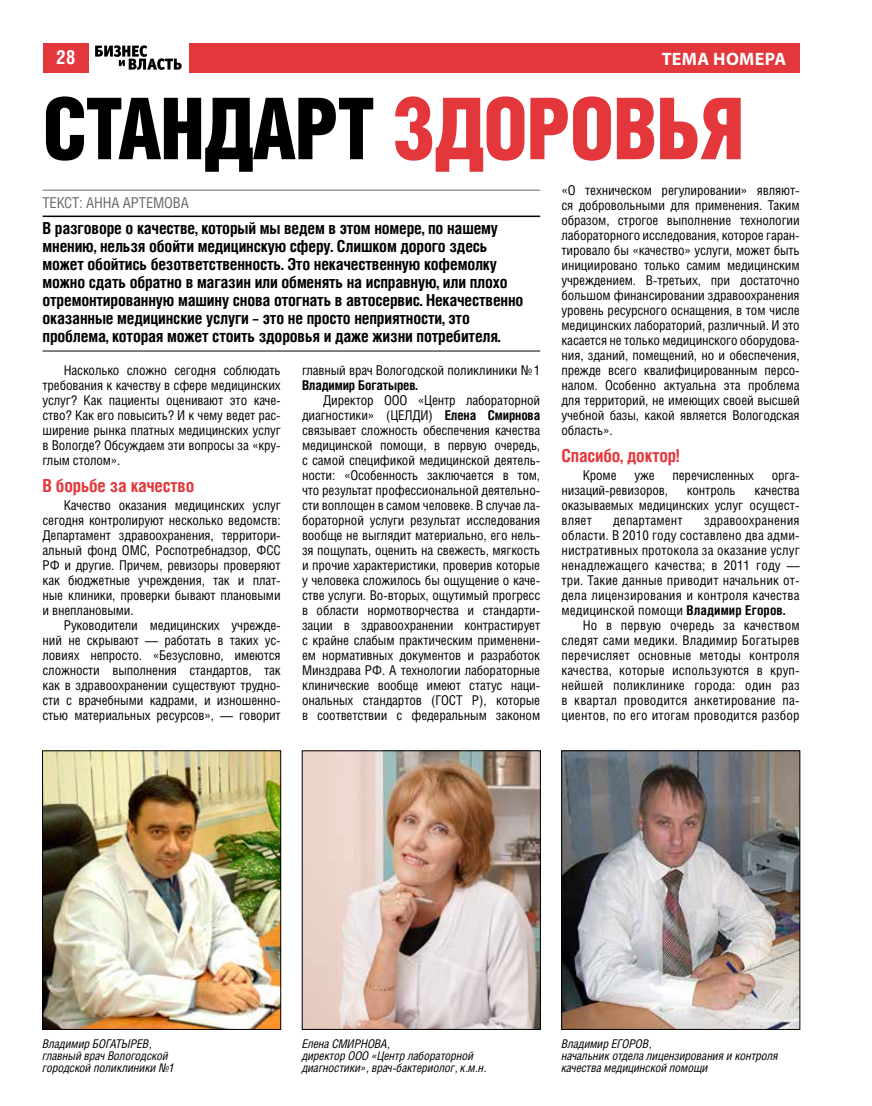
<style>
.page{position:relative;width:872px;height:1106px;background:#fff}
.page>*{position:absolute;margin:0;border:0;box-sizing:border-box;transform-origin:0 0}
.t1{font:85.5px "Helios Cond Black C";color:#000;scale:.95 1}
.t2{font:85.5px "Helios Cond Black C";color:#e3373b;scale:.95 1}
.t3{font:700 19.5px "Helios Cond C";color:#fff}
.t4{font:700 18px "Helios Cond C";letter-spacing:-.01em;color:#e3373b}
.t5{font:700 18px "Myriad Pro";letter-spacing:.02em;color:#fff}
.t6{font:700 16.5px/18px "Helios Cond C";letter-spacing:-.01em;color:#000}
.t7{font:15px "Helios Cond C";letter-spacing:-.01em;color:#6a6a6a}
.t8{font:13.5px/15px "Helios Cond C";letter-spacing:-.01em;color:#000;text-align:justify}
.t9{font:700 13.5px "Helios Cond C";letter-spacing:-.01em;color:#000}
.t10{font:13.5px "Helios Cond C";letter-spacing:.01em;color:#000}
.t11{font:italic 12px/12px "Helios Cond C";letter-spacing:-.01em;color:#000}
.s1{color:#e3373b}
.s2{font-weight:700}
</style>
<div class="page">
<div style="left:43px;top:43px;width:756px;height:29px;background:#e3373b"></div>
<hr style="left:43px;top:190px;width:497px;height:1px;background:#6a6a6a">
<hr style="left:43px;top:215px;width:497px;height:2px;background:#000">
<hr style="left:43px;top:350px;width:497px;height:1px;background:#000">
<img style="left:44px;top:752px;width:235px;height:275px">
<div style="left:42px;top:750px;width:239px;height:279px;border:1px solid #000"></div>
<img style="left:304px;top:752px;width:234px;height:275px">
<img style="left:563px;top:752px;width:235px;height:275px">
<div style="left:561px;top:750px;width:239px;height:279px;border:1px solid #000"></div>
<div style="left:89px;top:36px;width:100px;height:43px;background:#fff"></div>
<svg style="left:95px;top:45px;width:87px;height:25px"></svg>
<h2 class="t3" style="left:56px;top:46px;width:21px">28</h2>
<h3 class="t5" style="left:661px;top:47px;width:126px">тема номера</h3>
<h1 class="t1" style="left:43px;top:80px;width:415px">СТАНДАРТ <span class="s1">ЗДОРО</span></h1>
<h1 class="t2" style="left:613px;top:80px;width:89px">ВЬЯ</h1>
<p class="t7" style="left:43px;top:193px;width:148px">ТЕКСТ: АННА АРТЕМОВА</p>
<p class="t6" style="left:43px;top:219px;width:482px">В разговоре о качестве, который мы ведем в этом номере, по нашему мнению, нельзя обойти медицинскую сферу. Слишком дорого здесь может обойтись безответственность. Это некачественную кофемолку можно сдать обратно в магазин или обменять на исправную, или плохо отремонтированную машину снова отогнать в автосервис. Некачественно оказанные медицинские услуги – это не просто неприятности, это проблема, которая может стоить здоровья и даже жизни потребителя.</p>
<p class="t8" style="left:561px;top:182px;width:240px">«О техническом регулировании» являют&shy;ся добровольными для применения. Таким образом, строгое выполнение технологии лабораторного исследования, которое гаран&shy;тировало бы «качество» услуги, может быть инициировано только самим медицинским учреждением. В-третьих, при достаточно большом финансировании здравоохранения уровень ресурсного оснащения, в том числе медицинских лабораторий, различный. И это касается не только медицинского оборудова&shy;ния, зданий, помещений, но и обеспечения, прежде всего квалифицированным персо&shy;налом. Особенно актуальна эта проблема для территорий, не имеющих своей высшей учебной базы, какой является Вологодская область».</p>
<h3 class="t4" style="left:561px;top:445px;width:119px">Спасибо, доктор!</h3>
<p class="t8" style="left:583px;top:467px;width:35px">Кроме</p>
<p class="t8" style="left:634px;top:467px;width:22px">уже</p>
<p class="t8" style="left:672px;top:467px;width:83px">перечисленных</p>
<p class="t8" style="left:772px;top:467px;width:29px">орга-</p>
<p class="t8" style="left:561px;top:482px;width:108px">низаций-ревизоров,</p>
<p class="t8" style="left:687px;top:482px;width:50px">контроль</p>
<p class="t8" style="left:302px;top:362px;width:240px">главный врач Вологодской поликлиники №1</p>
<p class="t9" style="left:302px;top:377px;width:117px">Владимир Богатырев.</p>
<p class="t8" style="left:302px;top:392px;width:240px;text-indent:21px">Директор ООО «Центр лабораторной диагностики» (ЦЕЛДИ) <span class="s2">Елена Смирнова </span>связывает сложность обеспечения качества медицинской помощи, в первую очередь, с самой спецификой медицинской деятель&shy;ности: «Особенность заключается в том, что результат профессиональной деятельно&shy;сти воплощен в самом человеке. В случае ла&shy;бораторной услуги результат исследования вообще не выглядит материально, его нель&shy;зя пощупать, оценить на свежесть, мягкость и прочие характеристики, проверив которые у человека сложилось бы ощущение о каче&shy;стве услуги. Во-вторых, ощутимый прогресс в области нормотворчества и стандарти&shy;зации в здравоохранении контрастирует с крайне слабым практическим применени&shy;ем нормативных документов и разработок Минздрава РФ. А технологии лабораторные клинические вообще имеют статус наци&shy;ональных стандартов (ГОСТ Р), которые в соответствии с федеральным законом</p>
<p class="t8" style="left:43px;top:362px;width:240px;text-indent:21px">Насколько сложно сегодня соблюдать требования к качеству в сфере медицинских услуг? Как пациенты оценивают это каче&shy;ство? Как его повысить? И к чему ведет рас&shy;ширение рынка платных медицинских услуг в Вологде? Обсуждаем эти вопросы за «кру&shy;глым столом».</p>
<h3 class="t4" style="left:43px;top:475px;width:153px">В борьбе за качество</h3>
<p class="t8" style="left:43px;top:497px;width:240px;text-indent:21px">Качество оказания медицинских услуг сегодня контролируют несколько ведомств:<br>Департамент здравоохранения, территори&shy;альный фонд ОМС, Роспотребнадзор, ФСС РФ и другие. Причем, ревизоры проверяют как бюджетные учреждения, так и плат&shy;ные клиники, проверки бывают плановыми и внеплановыми.</p>
<p class="t8" style="left:43px;top:617px;width:240px;text-indent:21px">Руководители медицинских учрежде&shy;ний не скрывают — работать в таких ус&shy;ловиях непросто. «Безусловно, имеются сложности выполнения стандартов, так как в здравоохранении существуют трудно&shy;сти с врачебными кадрами, и изношенно&shy;стью материальных ресурсов», — говорит</p>
<p class="t8" style="left:561px;top:482px;width:240px;text-indent:193px">качества оказываемых медицинских услуг осущест&shy;вляет</p>
<p class="t8" style="left:561px;top:512px;width:240px;text-indent:143px">здравоохранения области. В 2010 году составлено два адми&shy;нистративных протокола за оказание услуг ненадлежащего качества; в 2011 году — три. Такие данные приводит начальник от&shy;дела лицензирования и контроля качества медицинской помощи <span class="s2">Владимир Егоров.</span></p>
<p class="t8" style="left:561px;top:617px;width:240px;text-indent:21px">Но в первую очередь за качеством следят сами медики. Владимир Богатырев перечисляет основные методы контроля качества, которые используются в круп&shy;нейшей поликлинике города: один раз в квартал проводится анкетирование па&shy;циентов, по его итогам проводится разбор</p>
<p class="t10" style="left:613px;top:512px;width:71px">департамент</p>
<p class="t11" style="left:43px;top:1037px;width:133px;text-indent:79px">ырев , главный врач Вологодской городской поликлиники №1</p>
<p class="t11" style="left:302px;top:1037px;width:45px">Елена Смирнова</p>
<p class="t11" style="left:43px;top:1037px;width:64px">Владимир Богат</p>
<p class="t11" style="left:302px;top:1037px;width:186px;text-indent:85px">,<br>директор ООО «Центр лабораторной диагностики», врач-бактериолог, к.м.н.</p>
<p class="t11" style="left:561px;top:1037px;width:64px">Владимир Егоров</p>
<p class="t11" style="left:561px;top:1037px;width:218px;text-indent:87px">,<br>начальник отдела лицензирования и контроля качества медицинской помощи</p>
</div>
